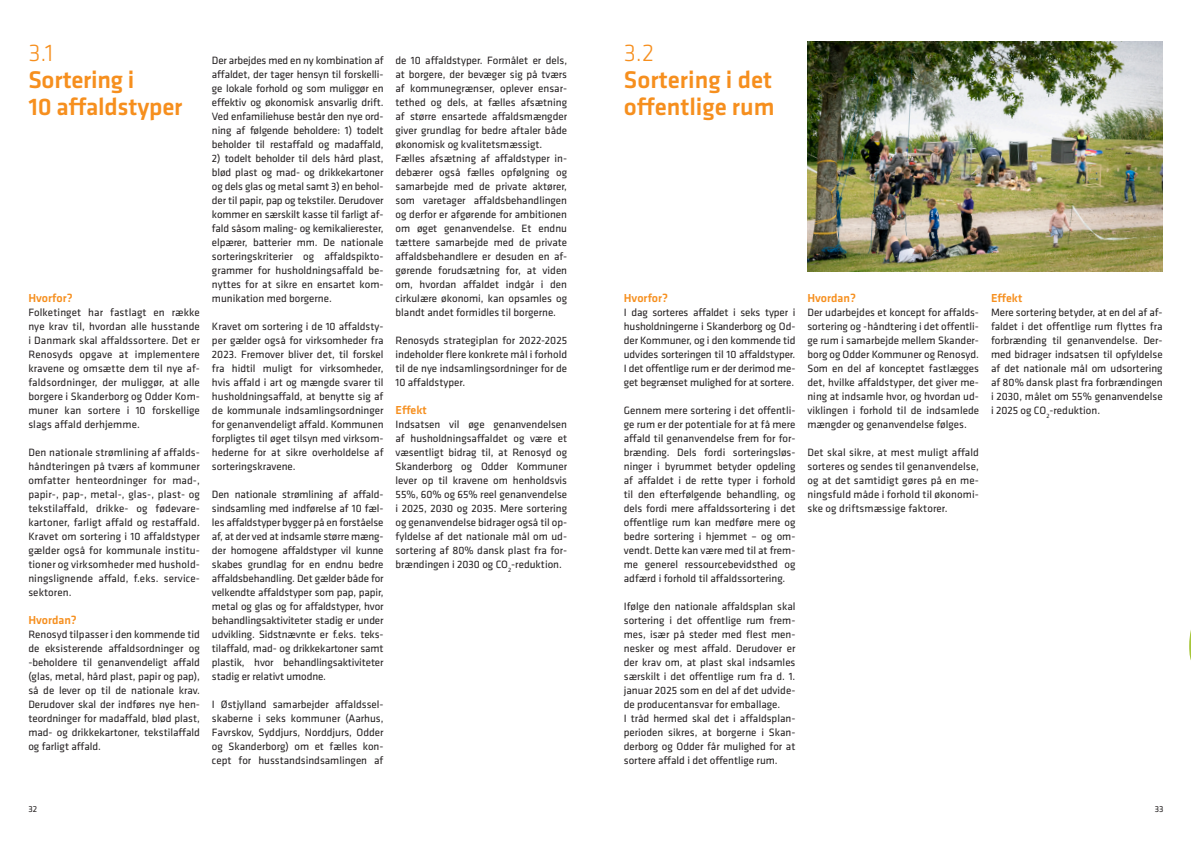
<style>
.page{position:relative;width:1191px;height:842px;background:#fff}
.page>*{position:absolute;margin:0;border:0;box-sizing:border-box;transform-origin:0 0}
.Overskrift_2{font:500 25px/27px "Klavika";color:#f68f1e}
.Underoverskrift{font:500 12px "Klavika";color:#f68f1e}
.Brødtekst{font:500 12px "Klavika";color:#f68f1e}
.Brødtekst-2{font:11px/14px "Klavika";color:#231f20;text-align:justify}
.t1{font:9px "Klavika";color:#231f20}
.s1{font-weight:300}
</style>
<div class="page">
<img style="left:807px;top:42px;width:355px;height:229px">
<p class="Overskrift_2" style="left:28px;top:39px;width:156px"><span class="s1">3.1<br></span>Sortering i<br>10 affaldstyper</p>
<p class="Underoverskrift" style="left:28px;top:291px;width:46px">Hvorfor?</p>
<p class="Brødtekst-2" style="left:28px;top:306px;width:173px">Folketinget har fastlagt en række nye krav til, hvordan alle husstande i Danmark skal affaldssortere. Det er Renosyds opgave at implementere kravene og omsætte dem til nye af&shy;faldsordninger, der muliggør, at alle borgere i Skanderborg og Odder Kom&shy;muner kan sortere i 10 forskellige slags affald derhjemme.</p>
<p class="Brødtekst-2" style="left:28px;top:446px;width:173px">Den nationale strømlining af affalds&shy;håndteringen på tværs af kommuner omfatter henteordninger for mad-, papir-, pap-, metal-, glas-, plast- og tekstilaffald, drikke- og fødevare&shy;kartoner, farligt affald og restaffald.<br>Kravet om sortering i 10 affaldstyper gælder også for kommunale institu&shy;tioner og virksomheder med hushold&shy;ningslignende affald, f.eks. service&shy;sektoren.</p>
<p class="Underoverskrift" style="left:28px;top:613px;width:50px">Hvordan?</p>
<p class="Brødtekst-2" style="left:28px;top:628px;width:173px">Renosyd tilpasser i den kommende tid de eksisterende affaldsordninger og -beholdere til genanvendeligt affald (glas, metal, hård plast, papir og pap), så de lever op til de nationale krav.<br>Derudover skal der indføres nye hen&shy;teordninger for madaffald, blød plast, mad- og drikkekartoner, tekstilaffald og farligt affald.</p>
<p class="Brødtekst-2" style="left:212px;top:54px;width:173px">Der arbejdes med en ny kombination af affaldet, der tager hensyn til forskelli&shy;ge lokale forhold og som muliggør en effektiv og økonomisk ansvarlig drift.<br>Ved enfamiliehuse består den nye ord&shy;ning af følgende beholdere: 1) todelt beholder til restaffald og madaffald,</p>
<p class="Brødtekst-2" style="left:212px;top:152px;width:173px">2) todelt beholder til dels hård plast, blød plast og mad- og drikkekartoner og dels glas og metal samt 3) en behol&shy;der til papir, pap og tekstiler. Derudover kommer en særskilt kasse til farligt af&shy;fald såsom maling- og kemikalierester, elpærer, batterier mm. De nationale sorteringskriterier og affaldspikto&shy;grammer for husholdningsaffald be&shy;nyttes for at sikre en ensartet kom&shy;munikation med borgerne.</p>
<p class="Brødtekst-2" style="left:212px;top:320px;width:173px">Kravet om sortering i de 10 affaldsty&shy;per gælder også for virksomheder fra 2023. Fremover bliver det, til forskel fra hidtil muligt for virksomheder, hvis affald i art og mængde svarer til husholdningsaffald, at benytte sig af de kommunale indsamlingsordninger for genanvendeligt affald. Kommunen forpligtes til øget tilsyn med virksom&shy;hederne for at sikre overholdelse af sorteringskravene.</p>
<p class="Brødtekst-2" style="left:212px;top:488px;width:173px">Den nationale strømlining af affald&shy;sindsamling med indførelse af 10 fæl&shy;les affaldstyper bygger på en forståelse af, at der ved at indsamle større mæng&shy;der homogene affaldstyper vil kunne skabes grundlag for en endnu bedre affaldsbehandling. Det gælder både for velkendte affaldstyper som pap, papir, metal og glas og for affaldstyper, hvor behandlingsaktiviteter stadig er under udvikling. Sidstnævnte er f.eks. teks&shy;tilaffald, mad- og drikkekartoner samt plastik, hvor behandlingsaktiviteter stadig er relativt umodne.</p>
<p class="Brødtekst-2" style="left:212px;top:698px;width:173px">I Østjylland samarbejder affaldssel&shy;skaberne i seks kommuner (Aarhus, Favrskov, Syddjurs, Norddjurs, Odder og Skanderborg) om et fælles kon&shy;cept for husstandsindsamlingen af</p>
<p class="Brødtekst-2" style="left:395px;top:54px;width:173px">de 10 affaldstyper. Formålet er dels, at borgere, der bevæger sig på tværs af kommunegrænser, oplever ensar&shy;tethed og dels, at fælles afsætning af større ensartede affaldsmængder giver grundlag for bedre aftaler både økonomisk og kvalitetsmæssigt.</p>
<p class="Brødtekst-2" style="left:395px;top:152px;width:173px">Fælles afsætning af affaldstyper in&shy;debærer også fælles opfølgning og samarbejde med de private aktører, som varetager affaldsbehandlingen og derfor er afgørende for ambitionen om øget genanvendelse. Et endnu tættere samarbejde med de private affaldsbehandlere er desuden en af&shy;gørende forudsætning for, at viden om, hvordan affaldet indgår i den cirkulære økonomi, kan opsamles og blandt andet formidles til borgerne.</p>
<p class="Brødtekst-2" style="left:395px;top:334px;width:173px">Renosyds strategiplan for 2022-2025 indeholder flere konkrete mål i forhold til de nye indsamlingsordninger for de 10 affaldstyper.</p>
<p class="Underoverskrift" style="left:395px;top:403px;width:33px">Effekt</p>
<p class="Brødtekst-2" style="left:395px;top:418px;width:173px">Indsatsen vil øge genanvendelsen af husholdningsaffaldet og være et væsentligt bidrag til, at Renosyd og Skanderborg og Odder Kommuner lever op til kravene om henholdsvis 55%, 60% og 65% reel genanvendelse i 2025, 2030 og 2035. Mere sortering og genanvendelse bidrager også til op&shy;fyldelse af det nationale mål om ud&shy;sortering af 80% dansk plast fra for&shy;brændingen i 2030 og CO<sub>2</sub>-reduktion.</p>
<p class="Overskrift_2" style="left:624px;top:39px;width:152px"><span class="s1">3.2<br></span>Sortering i det offentlige rum</p>
<p class="Underoverskrift" style="left:624px;top:291px;width:46px">Hvorfor?</p>
<p class="Brødtekst-2" style="left:624px;top:306px;width:173px">I dag sorteres affaldet i seks typer i husholdningerne i Skanderborg og Od&shy;der Kommuner, og i den kommende tid udvides sorteringen til 10 affaldstyper.<br>I det offentlige rum er der derimod me&shy;get begrænset mulighed for at sortere.</p>
<p class="Brødtekst-2" style="left:624px;top:404px;width:173px">Gennem mere sortering i det offentli&shy;ge rum er der potentiale for at få mere affald til genanvendelse frem for for&shy;brænding. Dels fordi sorteringsløs&shy;ninger i byrummet betyder opdeling af affaldet i de rette typer i forhold til den efterfølgende behandling, og dels fordi mere affaldssortering i det offentlige rum kan medføre mere og bedre sortering i hjemmet – og om&shy;vendt. Dette kan være med til at frem&shy;me generel ressourcebevidsthed og adfærd i forhold til affaldssortering.</p>
<p class="Brødtekst-2" style="left:624px;top:600px;width:173px">Ifølge den nationale affaldsplan skal sortering i det offentlige rum frem&shy;mes, især på steder med flest men&shy;nesker og mest affald. Derudover er der krav om, at plast skal indsamles særskilt i det offentlige rum fra d. 1. januar 2025 som en del af det udvide&shy;de producentansvar for emballage.</p>
<p class="Brødtekst-2" style="left:624px;top:712px;width:173px">I tråd hermed skal det i affaldsplan&shy;perioden sikres, at borgerne i Skan&shy;derborg og Odder får mulighed for at sortere affald i det offentlige rum.</p>
<p class="Underoverskrift" style="left:807px;top:291px;width:50px">Hvordan?</p>
<p class="Brødtekst-2" style="left:807px;top:306px;width:173px">Der udarbejdes et koncept for affalds&shy;sortering og -håndtering i det offentli&shy;ge rum i samarbejde mellem Skander&shy;borg og Odder Kommuner og Renosyd.<br>Som en del af konceptet fastlægges det, hvilke affaldstyper, det giver me&shy;ning at indsamle hvor, og hvordan ud&shy;viklingen i forhold til de indsamlede mængder og genanvendelse følges.</p>
<p class="Brødtekst-2" style="left:807px;top:446px;width:173px">Det skal sikre, at mest muligt affald sorteres og sendes til genanvendelse, og at det samtidigt gøres på en me&shy;ningsfuld måde i forhold til økonomi&shy;ske og driftsmæssige faktorer.</p>
<p class="Brødtekst" style="left:991px;top:291px;width:33px">Effekt</p>
<p class="Brødtekst-2" style="left:991px;top:306px;width:173px">Mere sortering betyder, at en del af af&shy;faldet i det offentlige rum flyttes fra forbrænding til genanvendelse. Der&shy;med bidrager indsatsen til opfyldelse af det nationale mål om udsortering af 80% dansk plast fra forbrændingen i 2030, målet om 55% genanvendelse i 2025 og CO<sub>2</sub>-reduktion.</p>
<p class="t1" style="left:28px;top:804px;width:10px">32</p>
<p class="t1" style="left:1154px;top:804px;width:10px">33</p>
</div>
